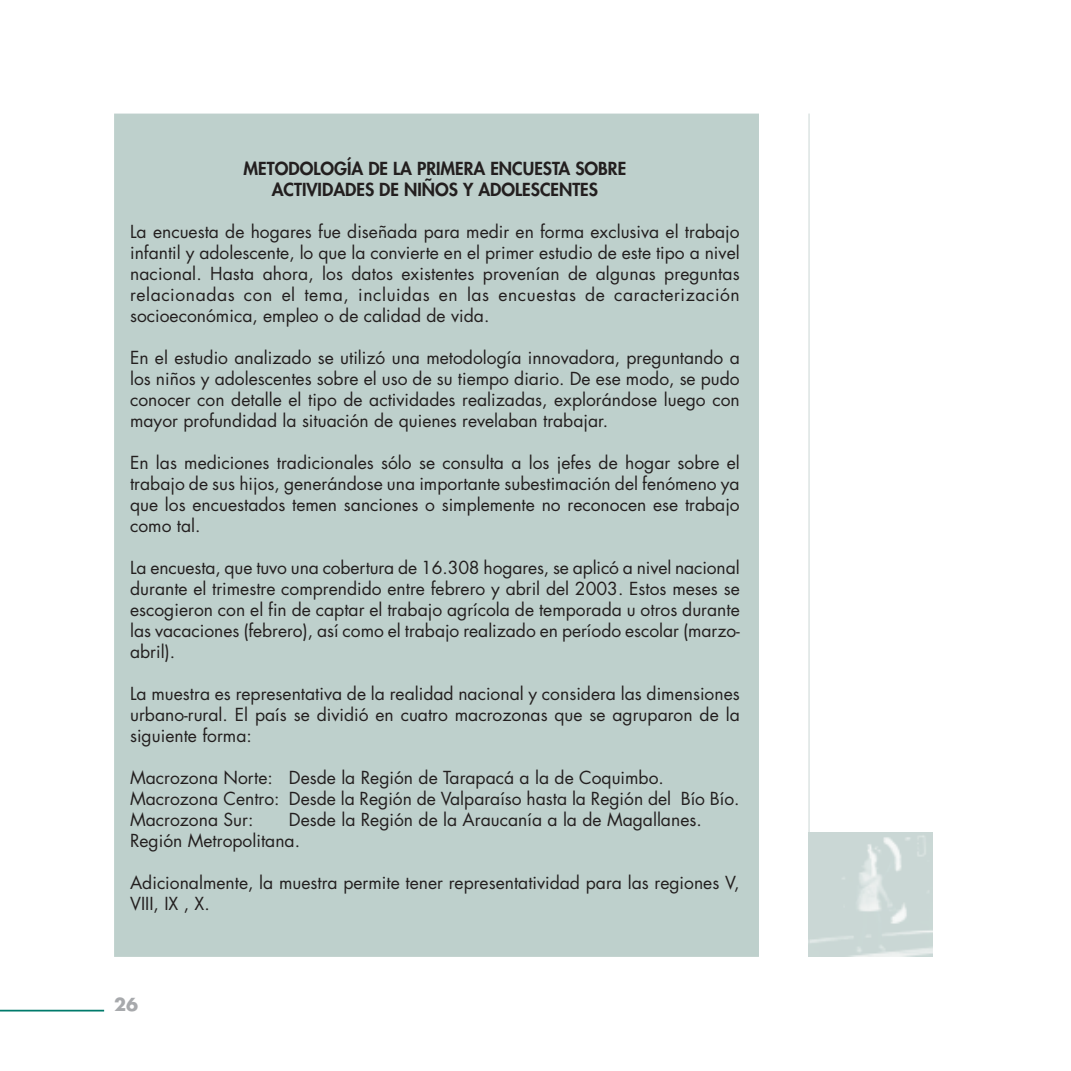
<style>
.page{position:relative;width:1071px;height:1071px;background:#fff}
.page>*{position:absolute;margin:0;border:0;box-sizing:border-box;transform-origin:0 0}
.t1{font:17.5px/21px "Futura";color:#231f1f;text-align:justify}
.t2{font:800 17.5px/21px "Futura";color:#231f1f;text-align:center}
.t3{font:700 17.5px "Futura";color:#a7a9ac}
</style>
<div class="page">
<img style="left:810px;top:833px;width:123px;height:124px">
<div style="left:114px;top:114px;width:645px;height:843px;background:#bed0cc"></div>
<hr style="left:809px;top:114px;width:1px;height:843px;background:#cbd7d5">
<hr style="left:0;top:1010px;width:104px;height:2px;background:#007a6b">
<p class="t2" style="left:244px;top:160px;width:384px">METODOLOGÍA DE LA PRIMERA ENCUESTA SOBRE<br>ACTIVIDADES DE NIÑOS Y ADOLESCENTES</p>
<p class="t1" style="left:130px;top:223px;width:611px">La encuesta de hogares fue diseñada para medir en forma exclusiva el trabajo infantil y adolescente, lo que la convierte en el primer estudio de este tipo a nivel nacional. Hasta ahora, los datos existentes provenían de algunas preguntas relacionadas con el tema, incluidas en las encuestas de caracterización socioeconómica, empleo o de calidad de vida.</p>
<p class="t1" style="left:130px;top:349px;width:611px">En el estudio analizado se utilizó una metodología innovadora, preguntando a los niños y adolescentes sobre el uso de su tiempo diario. De ese modo, se pudo conocer con detalle el tipo de actividades realizadas, explorándose luego con mayor profundidad la situación de quienes revelaban trabajar.</p>
<p class="t1" style="left:130px;top:454px;width:611px">En las mediciones tradicionales sólo se consulta a los jefes de hogar sobre el trabajo de sus hijos, generándose una importante subestimación del fenómeno ya que los encuestados temen sanciones o simplemente no reconocen ese trabajo como tal.</p>
<p class="t1" style="left:130px;top:559px;width:611px">La encuesta, que tuvo una cobertura de 16.308 hogares, se aplicó a nivel nacional durante el trimestre comprendido entre febrero y abril del 2003. Estos meses se escogieron con el fin de captar el trabajo agrícola de temporada u otros durante las vacaciones (febrero), así como el trabajo realizado en período escolar (marzo&shy;abril).</p>
<p class="t1" style="left:130px;top:685px;width:611px">La muestra es representativa de la realidad nacional y considera las dimensiones urbano-rural. El país se dividió en cuatro macrozonas que se agruparon de la siguiente forma:</p>
<p class="t1" style="left:130px;top:769px;width:611px;text-align:left">Macrozona Norte: Desde la Región de Tarapacá a la de Coquimbo.<br>Macrozona Centro: Desde la Región de Valparaíso hasta la Región del Bío Bío.<br>Macrozona Sur:</p>
<p class="t1" style="left:130px;top:811px;width:573px;text-indent:159px">Desde la Región de la Araucanía a la de Magallanes.<br>Región Metropolitana.</p>
<p class="t1" style="left:130px;top:874px;width:611px">Adicionalmente, la muestra permite tener representatividad para las regiones V,<br>VIII, IX , X.</p>
<p class="t3" style="left:114px;top:997px;width:26px">26</p>
</div>
